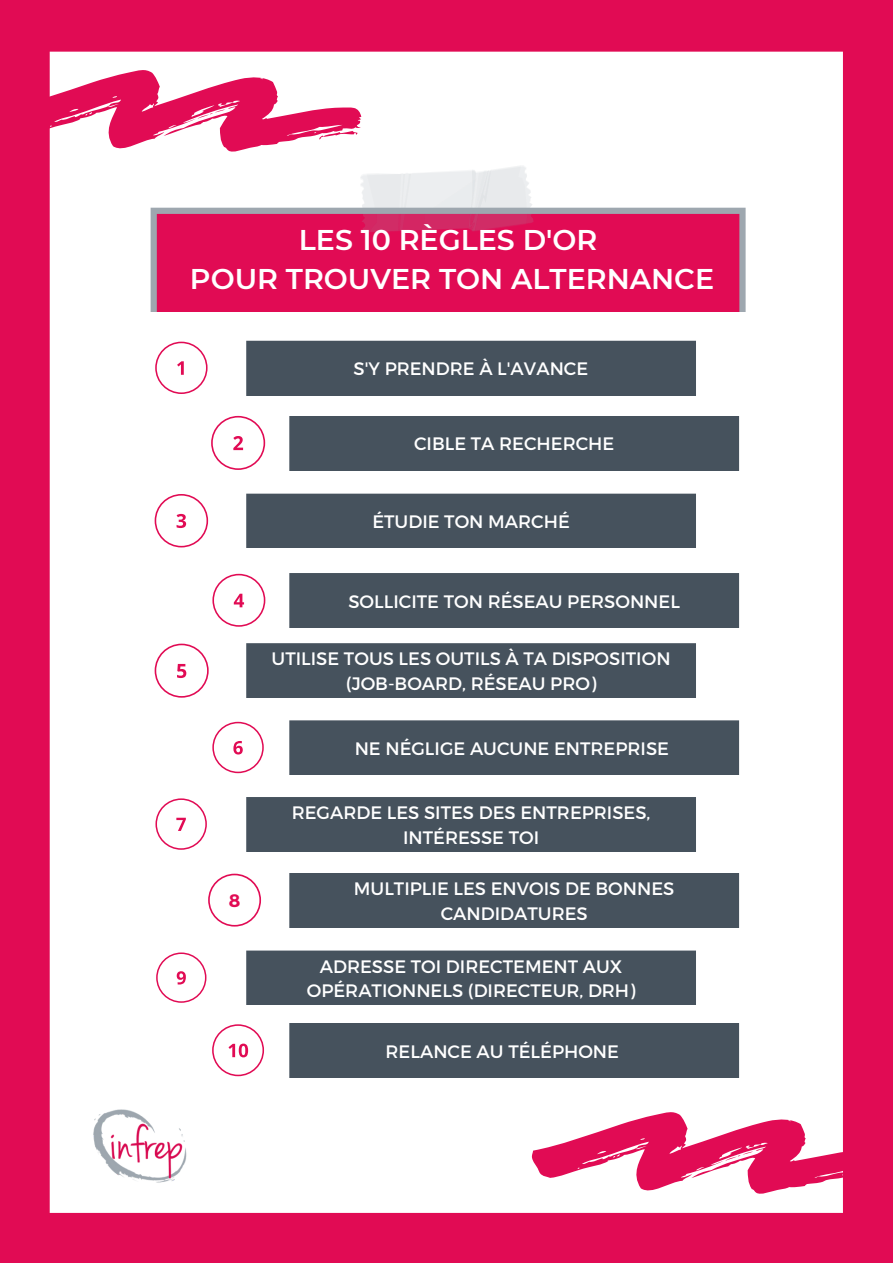
<style>
.page{position:relative;width:893px;height:1263px;background:#fff}
.page>*{position:absolute;margin:0;border:0;box-sizing:border-box;transform-origin:0 0}
.t1{font:600 28.5px "Montserrat";color:#fff}
.t2{font:18px/24.8px "Montserrat";color:#fff;text-align:center}
.t3{font:700 18px "Montserrat";color:#e10b54}
</style>
<div class="page">
<div style="left:0;top:52px;width:50px;height:1161px;background:#e10b54"></div>
<div style="left:0;top:1213px;width:893px;height:50px;background:#e10b54"></div>
<img style="left:93px;top:1109px;width:94px;height:74px">
<svg style="left:155px;top:342px;width:52px;height:52px"></svg>
<svg style="left:211px;top:416px;width:54px;height:54px"></svg>
<svg style="left:155px;top:494px;width:53px;height:53px"></svg>
<svg style="left:212px;top:574px;width:53px;height:53px"></svg>
<svg style="left:155px;top:644px;width:54px;height:54px"></svg>
<svg style="left:212px;top:722px;width:52px;height:51px"></svg>
<svg style="left:155px;top:798px;width:52px;height:52px"></svg>
<svg style="left:156px;top:952px;width:50px;height:51px"></svg>
<svg style="left:212px;top:1024px;width:52px;height:52px"></svg>
<div style="left:289px;top:873px;width:450px;height:54px;background:#46525d"></div>
<svg style="left:208px;top:874px;width:53px;height:52px"></svg>
<div style="left:246px;top:341px;width:450px;height:54px;background:#46525d"></div>
<div style="left:843px;top:52px;width:50px;height:1204px;background:#e10b54"></div>
<div style="left:0;top:0;width:893px;height:52px;background:#e10b54"></div>
<div style="left:151px;top:208px;width:594px;height:104px;background:#e10b54"></div>
<svg style="left:4px;top:68px;width:357px;height:85px"></svg>
<svg style="left:531px;top:1110px;width:358px;height:85px"></svg>
<svg style="left:360px;top:166px;width:174px;height:66px"></svg>
<div style="left:289px;top:416px;width:450px;height:54px;background:#46525d"></div>
<div style="left:246px;top:494px;width:450px;height:54px;background:#46525d"></div>
<div style="left:289px;top:573px;width:450px;height:54px;background:#46525d"></div>
<div style="left:246px;top:643px;width:450px;height:54px;background:#46525d"></div>
<div style="left:289px;top:721px;width:450px;height:54px;background:#46525d"></div>
<div style="left:246px;top:797px;width:450px;height:54px;background:#46525d"></div>
<div style="left:246px;top:951px;width:450px;height:54px;background:#46525d"></div>
<div style="left:289px;top:1023px;width:450px;height:54px;background:#46525d"></div>
<p class="t1" style="left:299px;top:222px;width:300px">LES 10 RÈGLES D'OR</p>
<p class="t1" style="left:190px;top:262px;width:525px">POUR TROUVER TON ALTERNANCE</p>
<p class="t2" style="left:353px;top:356px;width:236px">S'Y PRENDRE À L'AVANCE</p>
<p class="t2" style="left:414px;top:431px;width:202px">CIBLE TA RECHERCHE</p>
<p class="t2" style="left:372px;top:508px;width:199px">ÉTUDIE TON MARCHÉ</p>
<p class="t2" style="left:348px;top:588px;width:333px">SOLLICITE TON RÉSEAU PERSONNEL</p>
<p class="t2" style="left:272px;top:646px;width:400px">UTILISE TOUS LES OUTILS À TA DISPOSITION (JOB-BOARD, RÉSEAU PRO)</p>
<p class="t3" style="left:229px;top:889px;width:13px">8</p>
<p class="t2" style="left:355px;top:735px;width:316px">NE NÉGLIGE AUCUNE ENTREPRISE</p>
<p class="t2" style="left:292px;top:799px;width:360px">REGARDE LES SITES DES ENTREPRISES,<br>INTÉRESSE TOI</p>
<p class="t2" style="left:354px;top:875px;width:322px">MULTIPLIE LES ENVOIS DE BONNES<br>CANDIDATURES</p>
<p class="t2" style="left:307px;top:953px;width:330px">ADRESSE TOI DIRECTEMENT AUX<br>OPÉRATIONNELS (DIRECTEUR, DRH)</p>
<p class="t2" style="left:385px;top:1038px;width:235px">RELANCE AU TÉLÉPHONE</p>
</div>
